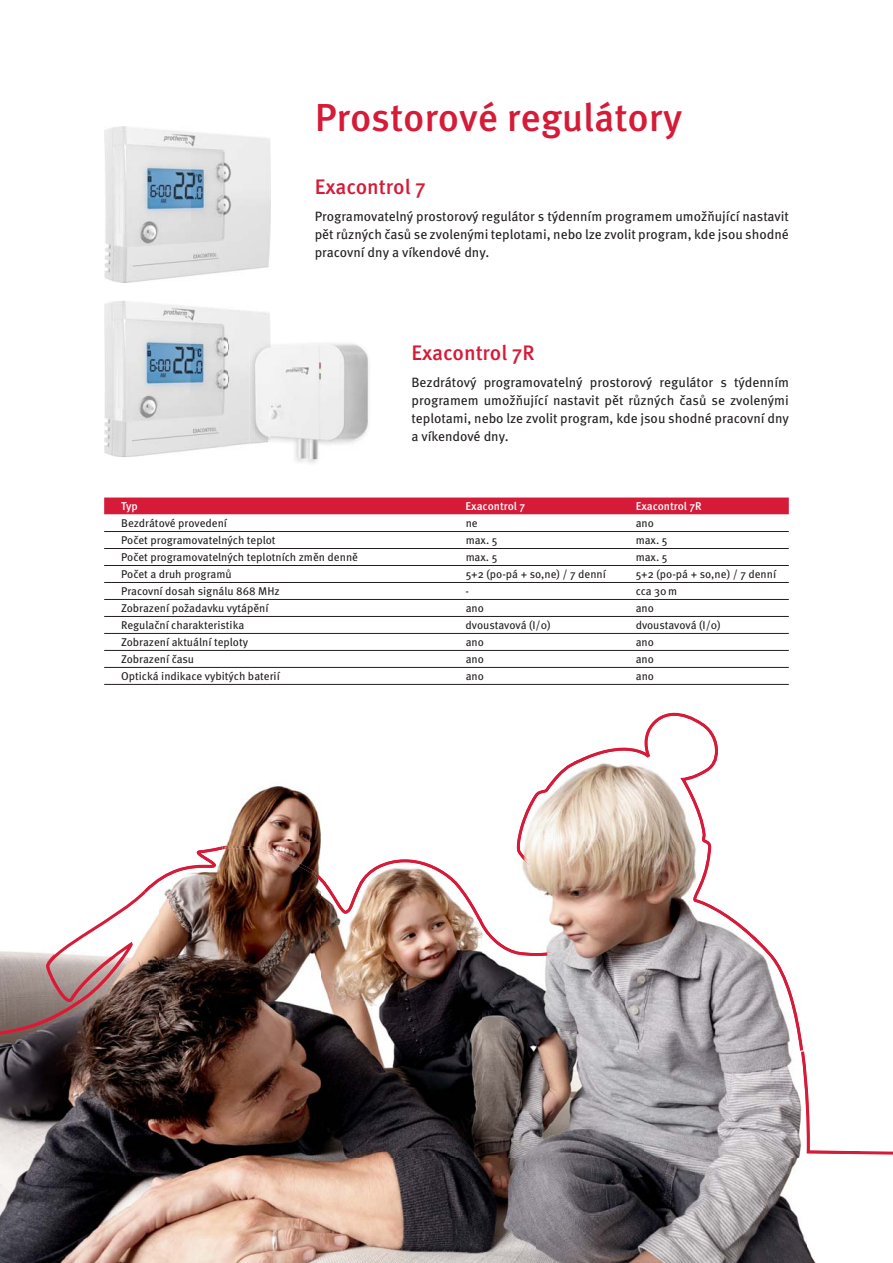
<style>
.page{position:relative;width:893px;height:1263px;background:#fff}
.page>*{position:absolute;margin:0;border:0;box-sizing:border-box;transform-origin:0 0}
.t1{font:500 39px "Meta Pro";letter-spacing:-.005em;color:#d61b38}
.t2{font:500 21px "Meta Pro";color:#d61b38}
.t3{font:13.5px/18px "Meta Pro";color:#231f20;text-align:justify}
.t4{font:11.25px "Meta Pro";color:#231f20}
.t5{font:500 11.25px "Meta Pro";color:#fff}
</style>
<div class="page">
<img style="left:0;top:712px;width:860px;height:551px">
<img style="left:574px;top:713px;width:145px;height:48px">
<img style="left:525px;top:761px;width:59px;height:48px">
<img style="left:679px;top:761px;width:77px;height:182px">
<img style="left:517px;top:809px;width:15px;height:36px">
<img style="left:755px;top:936px;width:48px;height:115px">
<img style="left:801px;top:1051px;width:59px;height:103px">
<div style="left:104px;top:497px;width:685px;height:17px;background:#d61b38"></div>
<svg style="left:104px;top:514px;width:685px;height:170px"></svg>
<hr style="left:104px;top:531px;width:685px;height:1px;background:#231f20">
<hr style="left:104px;top:548px;width:685px;height:1px;background:#231f20">
<hr style="left:104px;top:565px;width:685px;height:1px;background:#231f20">
<hr style="left:104px;top:582px;width:685px;height:1px;background:#231f20">
<hr style="left:104px;top:599px;width:685px;height:1px;background:#231f20">
<hr style="left:104px;top:616px;width:685px;height:1px;background:#231f20">
<hr style="left:104px;top:633px;width:685px;height:1px;background:#231f20">
<hr style="left:104px;top:650px;width:685px;height:1px;background:#231f20">
<hr style="left:104px;top:667px;width:685px;height:1px;background:#231f20">
<hr style="left:104px;top:684px;width:685px;height:1px;background:#231f20">
<img style="left:104px;top:126px;width:167px;height:157px">
<img style="left:104px;top:301px;width:166px;height:156px">
<img style="left:295px;top:343px;width:74px;height:120px">
<img style="left:249px;top:341px;width:22px;height:116px">
<img style="left:271px;top:344px;width:97px;height:77px">
<img style="left:271px;top:421px;width:97px;height:38px">
<img style="left:256px;top:344px;width:15px;height:113px">
<img style="left:0;top:845px;width:555px;height:193px">
<h1 class="t1" style="left:315px;top:103px;width:369px">Prostorové regulátory</h1>
<h2 class="t2" style="left:315px;top:179px;width:113px">Exacontrol 7</h2>
<p class="t3" style="left:315px;top:209px;width:476px">Programovatelný prostorový regulátor s týdenním programem umožňující nastavit pět různých časů se zvolenými teplotami, nebo lze zvolit program, kde jsou shodné pracovní dny a víkendové dny.</p>
<h2 class="t2" style="left:411px;top:345px;width:125px">Exacontrol 7R</h2>
<p class="t3" style="left:411px;top:374px;width:379px">Bezdrátový programovatelný prostorový regulátor s týdenním programem umožňující nastavit pět různých časů se zvolenými teplotami, nebo lze zvolit program, kde jsou shodné pracovní dny a víkendové dny.</p>
<p class="t5" style="left:121px;top:502px;width:18px">Typ</p>
<p class="t5" style="left:466px;top:502px;width:61px">Exacontrol 7</p>
<p class="t5" style="left:636px;top:502px;width:68px">Exacontrol 7R</p>
<p class="t4" style="left:121px;top:519px;width:107px">Bezdrátové provedení</p>
<p class="t4" style="left:466px;top:519px;width:14px">ne</p>
<p class="t4" style="left:636px;top:519px;width:20px">ano</p>
<p class="t4" style="left:121px;top:536px;width:156px">Počet programovatelných teplot</p>
<p class="t4" style="left:466px;top:536px;width:33px">max. 5</p>
<p class="t4" style="left:636px;top:536px;width:33px">max. 5</p>
<p class="t4" style="left:121px;top:553px;width:238px">Počet programovatelných teplotních změn denně</p>
<p class="t4" style="left:466px;top:553px;width:33px">max. 5</p>
<p class="t4" style="left:636px;top:553px;width:33px">max. 5</p>
<p class="t4" style="left:121px;top:570px;width:112px">Počet a druh programů</p>
<p class="t4" style="left:466px;top:570px;width:142px">5+2 (po-pá + so,ne) / 7 denní</p>
<p class="t4" style="left:636px;top:570px;width:142px">5+2 (po-pá + so,ne) / 7 denní</p>
<p class="t4" style="left:121px;top:587px;width:160px">Pracovní dosah signálu 868 MHz</p>
<p class="t4" style="left:466px;top:587px;width:5px">-</p>
<p class="t4" style="left:636px;top:587px;width:43px">cca 30 m</p>
<p class="t4" style="left:121px;top:604px;width:149px">Zobrazení požadavku vytápění</p>
<p class="t4" style="left:466px;top:604px;width:20px">ano</p>
<p class="t4" style="left:636px;top:604px;width:20px">ano</p>
<p class="t4" style="left:121px;top:621px;width:125px">Regulační charakteristika</p>
<p class="t4" style="left:466px;top:621px;width:86px">dvoustavová (I/0)</p>
<p class="t4" style="left:636px;top:621px;width:86px">dvoustavová (I/0)</p>
<p class="t4" style="left:121px;top:638px;width:128px">Zobrazení aktuální teploty</p>
<p class="t4" style="left:466px;top:638px;width:20px">ano</p>
<p class="t4" style="left:636px;top:638px;width:20px">ano</p>
<p class="t4" style="left:121px;top:655px;width:74px">Zobrazení času</p>
<p class="t4" style="left:466px;top:655px;width:20px">ano</p>
<p class="t4" style="left:636px;top:655px;width:20px">ano</p>
<p class="t4" style="left:121px;top:672px;width:160px">Optická indikace vybitých baterií</p>
<p class="t4" style="left:466px;top:672px;width:20px">ano</p>
<p class="t4" style="left:636px;top:672px;width:20px">ano</p>
</div>
